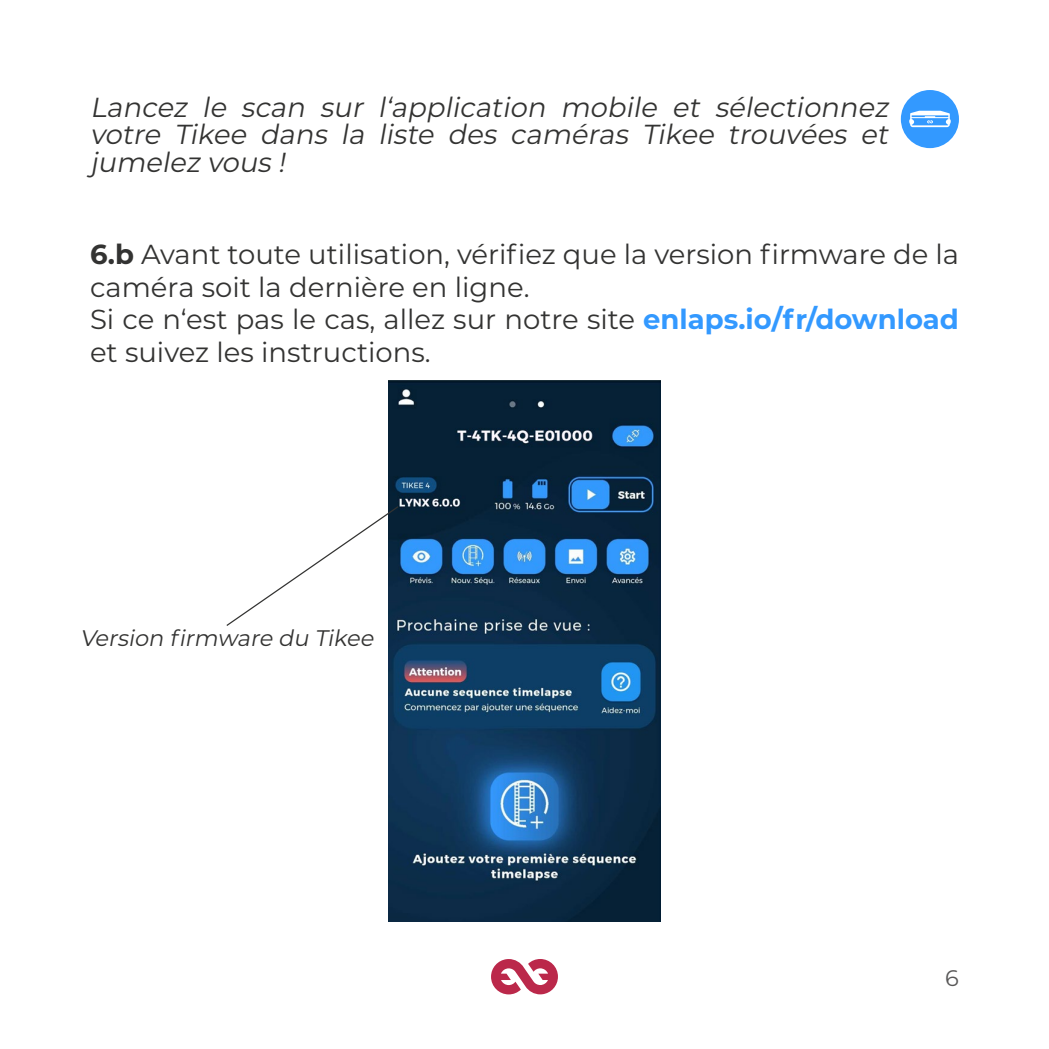
<style>
.page{position:relative;width:1049px;height:1049px;background:#fff}
.page>*{position:absolute;margin:0;border:0;box-sizing:border-box;transform-origin:0 0}
.t1{font:27.5px/32.5px "Montserrat";color:#333332}
.t2{font:italic 27.5px/27.5px "Montserrat";color:#333332;text-align:justify}
.t3{font:italic 22.5px "Montserrat";color:#333332}
.t4{font:22.5px "Montserrat";color:#585757}
.s1{font-weight:700}
.s2{font-weight:700;color:#39f}
</style>
<div class="page">
<svg style="left:491px;top:959px;width:67px;height:35px"></svg>
<div style="left:901px;top:90px;width:58px;height:58px;background:#39f;border-radius:50%"></div>
<svg style="left:909px;top:111px;width:42px;height:16px"></svg>
<img style="left:389px;top:380px;width:271px;height:541px">
<svg style="left:226px;top:505px;width:174px;height:122px"></svg>
<p class="t2" style="left:90px;top:92px;width:806px">Lancez le scan sur l‘application mobile et sélectionnez votre Tikee dans la liste des caméras Tikee trouvées et jumelez vous !</p>
<p class="t1" style="left:90px;top:237px;width:870px"><span class="s1">6.b</span> Avant toute utilisation, vérifiez que la version firmware de la caméra soit la dernière en ligne.</p>
<p class="t1" style="left:90px;top:302px;width:870px">Si ce n‘est pas le cas, allez sur notre site <span class="s2">enlaps.io/fr/download </span>et suivez les instructions.</p>
<p class="t3" style="left:80px;top:622px;width:300px">Version firmware du Tikee</p>
<p class="t4" style="left:945px;top:962px;width:15px">6</p>
</div>
